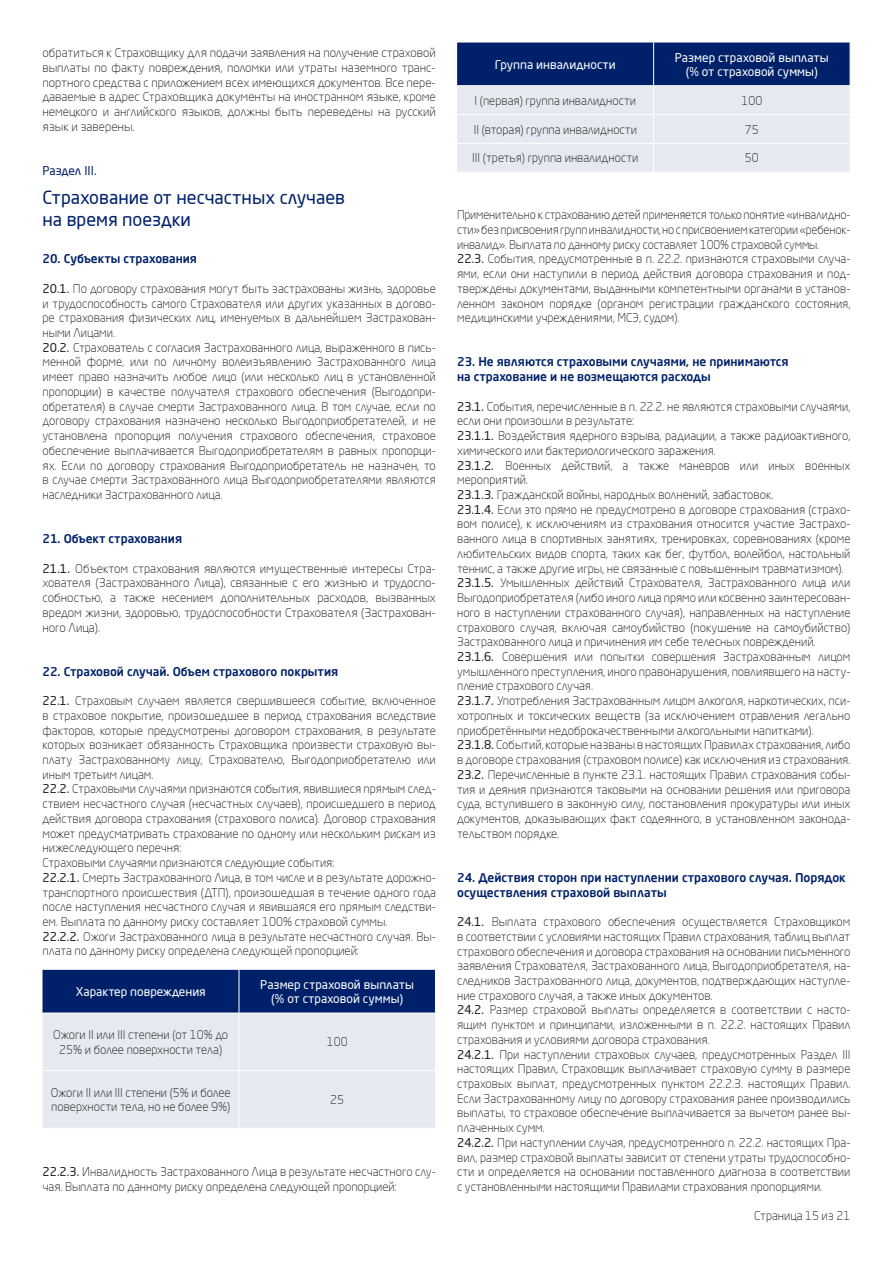
<style>
.page{position:relative;width:893px;height:1263px;background:#fff}
.page>*{position:absolute;margin:0;border:0;box-sizing:border-box;transform-origin:0 0}
.t1{font:18px/21.6px "Neo Sans Pro";color:#002169}
.t2{font:300 12px/14.7px "Neo Sans Pro";color:#1d1d1b}
.t3{font:500 12px/14.7px "Neo Sans Pro";color:#002169}
.t4{font:12px/14.4px "Neo Sans Pro";color:#fff;text-align:center}
.t5{font:12px "Neo Sans Pro";color:#002169}
.s1{font-weight:400}
</style>
<div class="page">
<svg style="left:43px;top:970px;width:392px;height:158px;background:#a7b2cb"></svg>
<hr style="left:239px;top:970px;width:1px;height:43px;background:#fff">
<hr style="left:239px;top:1013px;width:1px;height:57px;background:#fff">
<hr style="left:43px;top:1070px;width:196px;height:1px;background:#fff">
<hr style="left:239px;top:1070px;width:197px;height:1px;background:#fff">
<hr style="left:239px;top:1071px;width:1px;height:57px;background:#fff">
<hr style="left:43px;top:1013px;width:196px;height:1px;background:#fff">
<hr style="left:239px;top:1013px;width:197px;height:1px;background:#fff">
<svg style="left:457px;top:43px;width:394px;height:129px;background:#9ba8c4"></svg>
<hr style="left:850px;top:43px;width:1px;height:42px;background:#fff">
<hr style="left:457px;top:85px;width:197px;height:1px;background:#fff">
<hr style="left:654px;top:85px;width:196px;height:1px;background:#fff">
<p class="t2" style="left:43px;top:45px;width:395px;text-align:justify">обратиться к Страховщику для подачи заявления на получение страховой выплаты по факту повреждения, поломки или утраты наземного транс&shy;портного средства с приложением всех имеющихся документов. Все пере&shy;даваемые в адрес Страховщика документы на иностранном языке, кроме немецкого и английского языков, должны быть переведены на русский язык и заверены.</p>
<p class="t5" style="left:43px;top:163px;width:56px">Раздел III.</p>
<h1 class="t1" style="left:43px;top:187px;width:304px">Страхование от несчастных случаев на время поездки</h1>
<p class="t3" style="left:43px;top:251px;width:156px">20. Субъекты страхования</p>
<p class="t2" style="left:43px;top:281px;width:395px"><span class="s1">20.1.</span> По договору страхования могут быть застрахованы жизнь, здоровье и трудоспособность самого Страхователя или других указанных в догово&shy;ре страхования физических лиц, именуемых в дальнейшем Застрахован&shy;ными Лицами.<br><span class="s1">20.2.</span> Страхователь с согласия Застрахованного лица, выраженного в пись&shy;менной форме, или по личному волеизъявлению Застрахованного лица имеет право назначить любое лицо (или несколько лиц в установленной пропорции) в качестве получателя страхового обеспечения (Выгодопри&shy;обретателя) в случае смерти Застрахованного лица. В том случае, если по договору страхования назначено несколько Выгодоприобретателей, и не установлена пропорция получения страхового обеспечения, страховое обеспечение выплачивается Выгодоприобретателям в равных пропорци&shy;ях. Если по договору страхования Выгодоприобретатель не назначен, то в случае смерти Застрахованного лица Выгодоприобретателями являются наследники Застрахованного лица.</p>
<p class="t3" style="left:43px;top:531px;width:141px">21. Объект страхования</p>
<p class="t2" style="left:43px;top:561px;width:395px;text-align:justify"><span class="s1">21.1.</span> Объектом страхования являются имущественные интересы Стра&shy;хователя (Застрахованного Лица), связанные с его жизнью и трудоспо&shy;собностью, а также несением дополнительных расходов, вызванных вредом жизни, здоровью, трудоспособности Страхователя (Застрахован&shy;ного Лица).</p>
<p class="t3" style="left:43px;top:664px;width:297px">22. Страховой случай. Объем страхового покрытия</p>
<p class="t2" style="left:43px;top:693px;width:395px"><span class="s1">22.1.</span> Страховым случаем является свершившееся событие, включенное в страховое покрытие, произошедшее в период страхования вследствие факторов, которые предусмотрены договором страхования, в результате которых возникает обязанность Страховщика произвести страховую вы&shy;плату Застрахованному лицу, Страхователю, Выгодоприобретателю или иным третьим лицам.<br><span class="s1">22.2.</span> Страховыми случаями признаются события, явившиеся прямым след&shy;ствием несчастного случая (несчастных случаев), происшедшего в период действия договора страхования (страхового полиса). Договор страхования может предусматривать страхование по одному или нескольким рискам из нижеследующего перечня:<br>Страховыми случаями признаются следующие события:<br><span class="s1">22.2.1.</span> Смерть Застрахованного Лица, в том числе и в результате дорожно&shy;транспортного происшествия (ДТП), произошедшая в течение одного года после наступления несчастного случая и явившаяся его прямым следстви&shy;ем. Выплата по данному риску составляет 100% страховой суммы.<br><span class="s1">22.2.2.</span> Ожоги Застрахованного лица в результате несчастного случая. Вы&shy;плата по данному риску определена следующей пропорцией:</p>
<p class="t4" style="left:76px;top:984px;width:132px">Характер повреждения</p>
<p class="t4" style="left:260px;top:977px;width:155px">Размер страховой выплаты (% от страховой суммы)</p>
<p class="t2" style="left:53px;top:1027px;width:176px;text-align:center">Ожоги II или III степени (от 10% до<br>25% и более поверхности тела)</p>
<p class="t2" style="left:327px;top:1034px;width:22px">100</p>
<p class="t2" style="left:51px;top:1085px;width:182px">Ожоги II или III степени (5% и более поверхности тела, но не более 9%)</p>
<p class="t2" style="left:330px;top:1092px;width:15px">25</p>
<p class="t2" style="left:43px;top:1164px;width:395px"><span class="s1">22.2.3.</span> Инвалидность Застрахованного Лица в результате несчастного слу&shy;чая. Выплата по данному риску определена следующей пропорцией:</p>
<p class="t4" style="left:495px;top:57px;width:122px">Группа инвалидности</p>
<p class="t4" style="left:675px;top:50px;width:155px">Размер страховой выплаты (% от страховой суммы)</p>
<p class="t2" style="left:475px;top:93px;width:163px">I (первая) группа инвалидности</p>
<p class="t2" style="left:741px;top:93px;width:22px">100</p>
<p class="t2" style="left:474px;top:122px;width:165px">II (вторая) группа инвалидности</p>
<p class="t2" style="left:745px;top:122px;width:15px">75</p>
<p class="t2" style="left:472px;top:150px;width:168px">III (третья) группа инвалидности</p>
<p class="t2" style="left:745px;top:150px;width:15px">50</p>
<p class="t2" style="left:457px;top:207px;width:395px">Применительно к страхованию детей применяется только понятие «инвалидно&shy;сти» без присвоения групп инвалидности, но с присвоением категории «ребенок&shy;инвалид». Выплата по данному риску составляет 100% страховой суммы.<br><span class="s1">22.3.</span> События, предусмотренные в п. 22.2. признаются страховыми случа&shy;ями, если они наступили в период действия договора страхования и под&shy;тверждены документами, выданными компетентными органами в установ&shy;ленном законом порядке (органом регистрации гражданского состояния, медицинскими учреждениями, МСЭ, судом).</p>
<p class="t3" style="left:457px;top:354px;width:333px">23. Не являются страховыми случаями, не принимаются на страхование и не возмещаются расходы</p>
<p class="t2" style="left:457px;top:399px;width:395px"><span class="s1">23.1.</span> События, перечисленные в п. 22.2. не являются страховыми случаями, если они произошли в результате:<br><span class="s1">23.1.1.</span> Воздействия ядерного взрыва, радиации, а также радиоактивного, химического или бактериологического заражения.<br><span class="s1">23.1.2.</span> Военных действий, а также маневров или иных военных мероприятий.<br><span class="s1">23.1.3.</span> Гражданской войны, народных волнений, забастовок.<br><span class="s1">23.1.4.</span> Если это прямо не предусмотрено в договоре страхования (страхо&shy;вом полисе), к исключениям из страхования относится участие Застрахо&shy;ванного лица в спортивных занятиях, тренировках, соревнованиях (кроме любительских видов спорта, таких как бег, футбол, волейбол, настольный теннис, а также другие игры, не связанные с повышенным травматизмом).<br><span class="s1">23.1.5.</span> Умышленных действий Страхователя, Застрахованного лица или Выгодоприобретателя (либо иного лица прямо или косвенно заинтересован&shy;ного в наступлении страхованного случая), направленных на наступление страхового случая, включая самоубийство (покушение на самоубийство)<br>Застрахованного лица и причинения им себе телесных повреждений.<br><span class="s1">23.1.6.</span> Совершения или попытки совершения Застрахованным лицом умышленного преступления, иного правонарушения, повлиявшего на насту&shy;пление страхового случая.<br><span class="s1">23.1.7.</span> Употребления Застрахованным лицом алкоголя, наркотических, пси&shy;хотропных и токсических веществ (за исключением отравления легально приобретёнными недоброкачественными алкогольными напитками).<br><span class="s1">23.1.8.</span> Событий, которые названы в настоящих Правилах страхования, либо в договоре страхования (страховом полисе) как исключения из страхования.<br><span class="s1">23.2.</span> Перечисленные в пункте 23.1. настоящих Правил страхования собы&shy;тия и деяния признаются таковыми на основании решения или приговора суда, вступившего в законную силу, постановления прокуратуры или иных документов, доказывающих факт содеянного, в установленном законода&shy;тельством порядке.</p>
<p class="t3" style="left:457px;top:870px;width:390px">24. Действия сторон при наступлении страхового случая. Порядок осуществления страховой выплаты</p>
<p class="t2" style="left:457px;top:914px;width:395px"><span class="s1">24.1.</span> Выплата страхового обеспечения осуществляется Страховщиком в соответствии с условиями настоящих Правил страхования, таблиц выплат страхового обеспечения и договора страхования на основании письменного заявления Страхователя, Застрахованного лица, Выгодоприобретателя, на&shy;следников Застрахованного лица, документов, подтверждающих наступле&shy;ние страхового случая, а также иных документов.<br><span class="s1">24.2.</span> Размер страховой выплаты определяется в соответствии с насто&shy;ящим пунктом и принципами, изложенными в п. 22.2. настоящих Правил страхования и условиями договора страхования.<br><span class="s1">24.2.1.</span> При наступлении страховых случаев, предусмотренных Раздел III настоящих Правил, Страховщик выплачивает страховую сумму в размере страховых выплат, предусмотренных пунктом 22.2.3. настоящих Правил.<br>Если Застрахованному лицу по договору страхования ранее производились выплаты, то страховое обеспечение выплачивается за вычетом ранее вы&shy;плаченных сумм.<br><span class="s1">24.2.2.</span> При наступлении случая, предусмотренного п. 22.2. настоящих Пра&shy;вил, размер страховой выплаты зависит от степени утраты трудоспособно&shy;сти и определяется на основании поставленного диагноза в соответствии с установленными настоящими Правилами страхования пропорциями.</p>
<p class="t2" style="left:754px;top:1208px;width:98px">Страница 15 из 21</p>
</div>
